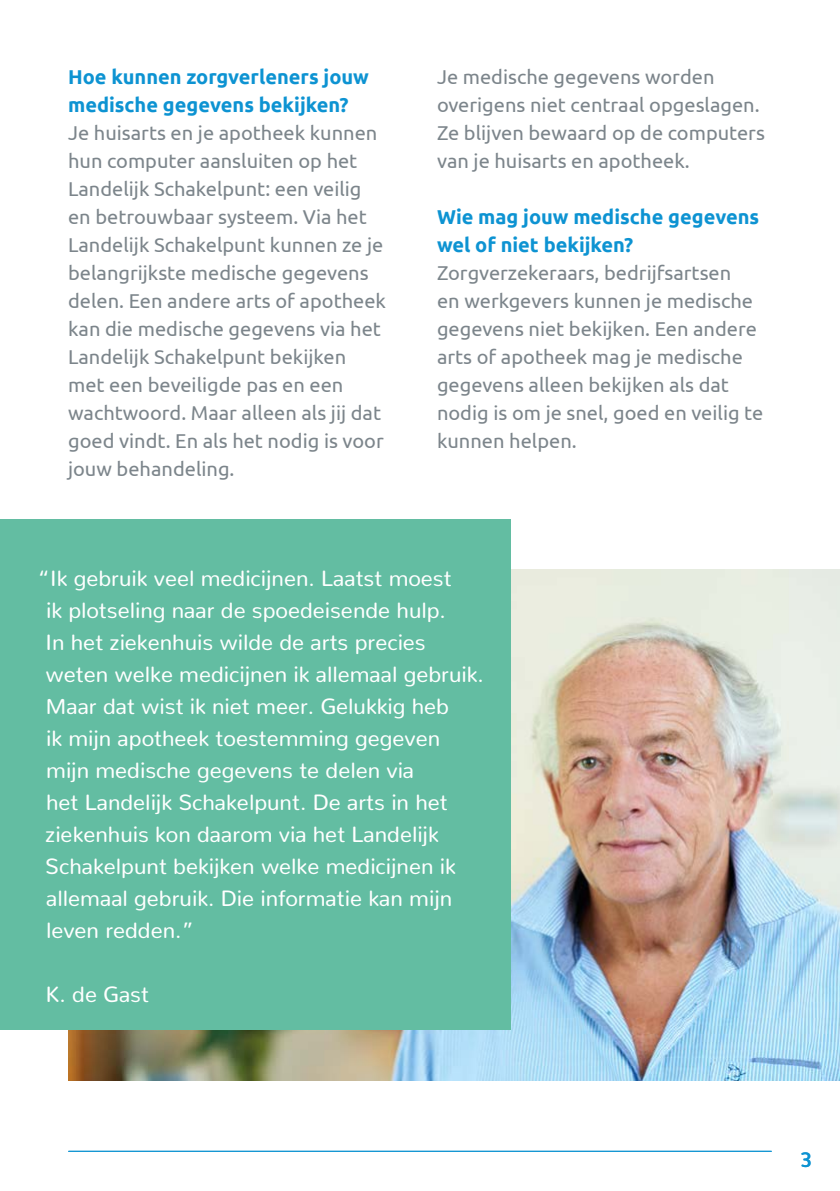
<style>
.page{position:relative;width:840px;height:1191px;background:#fff}
.page>*{position:absolute;margin:0;border:0;box-sizing:border-box;transform-origin:0 0}
.DIap_in_kader{font:22px/32px "Nunito";color:#fff}
.Bodytekst{font:20px/28px "Ubuntu";color:#7c858b}
.Bodykopje{font:700 20px/28px "Ubuntu";color:#0d93d2}
.t1{font:600 20px "Nunito";color:#0d93d2}
</style>
<div class="page">
<hr style="left:69px;top:1150px;width:702px;height:1px;background:#0d93d2">
<img style="left:68px;top:570px;width:771px;height:510px">
<div style="left:0;top:519px;width:510px;height:510px;background:#63bda2"></div>
<p class="Bodykopje" style="left:68px;top:62px;width:302px">Hoe kunnen zorgverleners jouw medische gegevens bekijken?</p>
<p class="Bodytekst" style="left:68px;top:118px;width:319px">Je huisarts en je apotheek kunnen hun computer aansluiten op het<br>Landelijk Schakelpunt: een veilig en betrouwbaar systeem. Via het<br>Landelijk Schakelpunt kunnen ze je belangrijkste medische gegevens delen. Een andere arts of apotheek kan die medische gegevens via het<br>Landelijk Schakelpunt bekijken met een beveiligde pas en een wachtwoord. Maar alleen als jij dat goed vindt. En als het nodig is voor jouw behandeling.</p>
<p class="Bodytekst" style="left:437px;top:62px;width:329px">Je medische gegevens worden overigens niet centraal opgeslagen.<br>Ze blijven bewaard op de computers van je huisarts en apotheek.</p>
<p class="Bodykopje" style="left:437px;top:202px;width:323px">Wie mag jouw medische gegevens wel of niet bekijken?</p>
<p class="Bodytekst" style="left:437px;top:258px;width:327px">Zorgverzekeraars, bedrijfsartsen<br>en werkgevers kunnen je medische gegevens niet bekijken. Een andere arts of apotheek mag je medische gegevens alleen bekijken als dat nodig is om je snel, goed en veilig te kunnen helpen.</p>
<p class="DIap_in_kader" style="left:45px;top:559px;width:440px;text-indent:-7px">“Ik gebruik veel medicijnen. Laatst moest<br>ik plotseling naar de spoedeisende hulp.<br>In het ziekenhuis wilde de arts precies weten welke medicijnen ik allemaal gebruik.<br>Maar dat wist ik niet meer. Gelukkig heb<br>ik mijn apotheek toestemming gegeven mijn medische gegevens te delen via<br>het Landelijk Schakelpunt. De arts in het ziekenhuis kon daarom via het Landelijk Schakelpunt bekijken welke medicijnen ik allemaal gebruik. Die informatie kan mijn leven redden.”</p>
<p class="DIap_in_kader" style="left:46px;top:975px;width:105px">K. de Gast</p>
<p class="t1" style="left:799px;top:1142px;width:13px">3</p>
</div>
